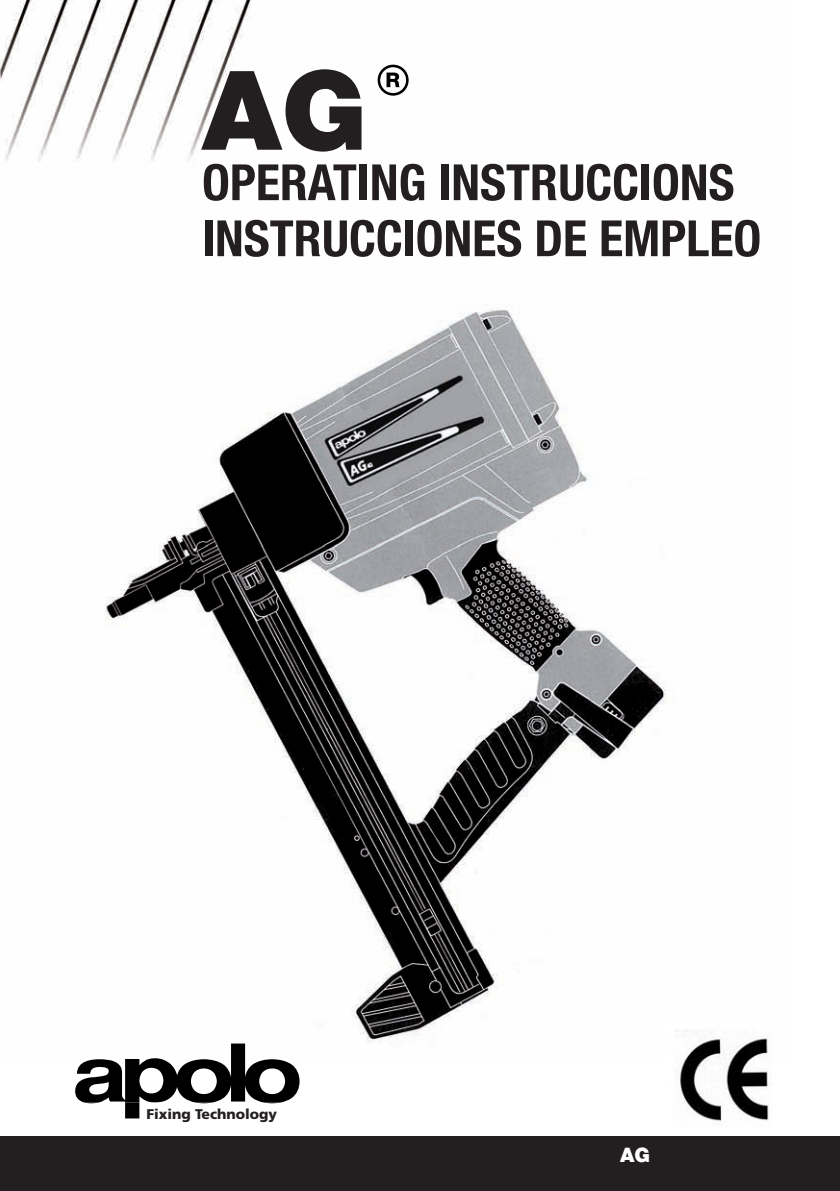
<style>
.page{position:relative;width:840px;height:1191px;background:#fff}
.page>*{position:absolute;margin:0;border:0;box-sizing:border-box;transform-origin:0 0}
.t1{font:900 110px "Helvetica Neue";color:#231f20}
.t2{font:700 condensed 50px/56px "Helvetica Neue";color:#231f20}
.t3{font:900 20px "Helvetica Neue";color:#fff}
.t4{font:900 14px "Frutiger";color:#231f20}
</style>
<div class="page">
<div style="left:0;top:1136px;width:839px;height:55px;background:#231f20"></div>
<img style="left:0;top:0;width:667px;height:1043px">
<svg style="left:386px;top:73px;width:13px;height:14px"></svg>
<div style="left:377px;top:65px;width:31px;height:31px;border:3px solid #000;border-radius:50%"></div>
<svg style="left:75px;top:1043px;width:224px;height:75px"></svg>
<img style="left:661px;top:1020px;width:109px;height:101px">
<h1 class="t1" style="left:202px;top:45px;width:166px">AG</h1>
<p class="t2" style="left:202px;top:154px;width:560px">OPERATING INSTRUCCIONS<br>INSTRUCCIONES DE EMPLEO</p>
<p class="t4" style="left:146px;top:1105px;width:132px">Fixing Technology</p>
<p class="t3" style="left:619px;top:1143px;width:31px">AG</p>
</div>
